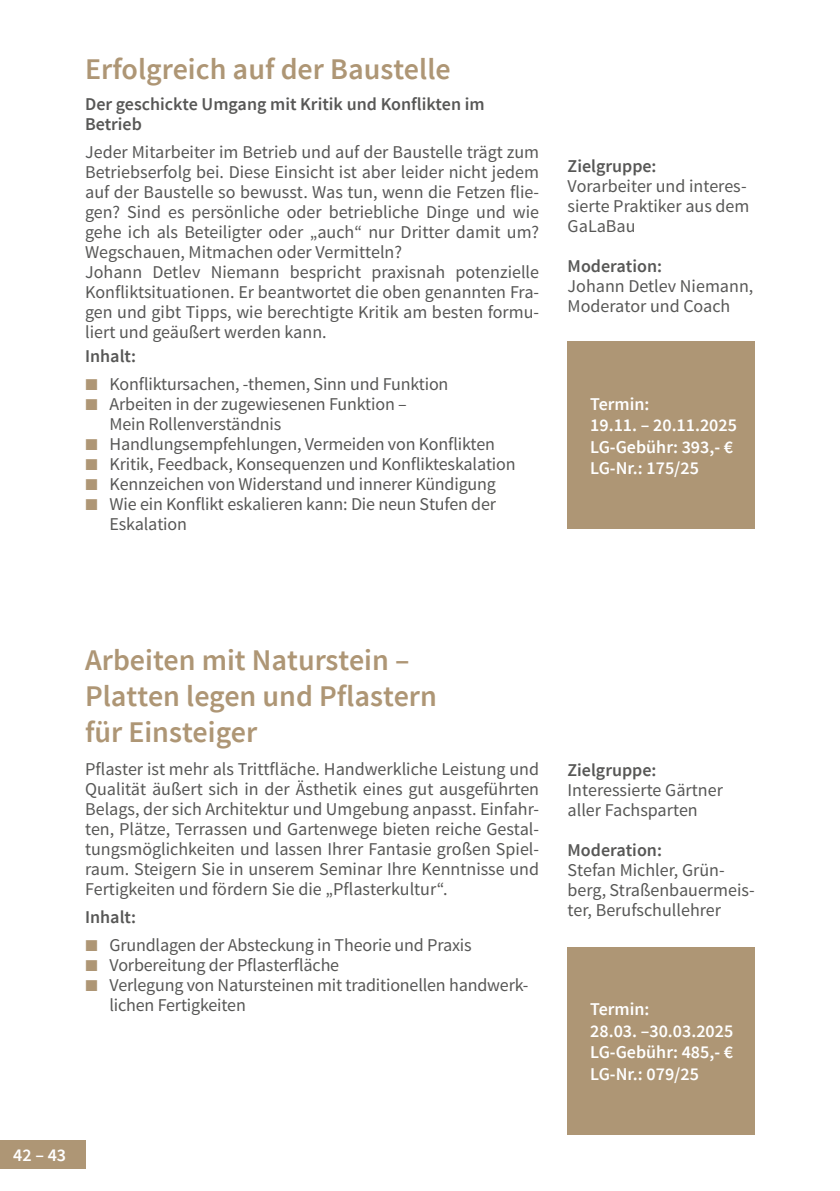
<style>
.page{position:relative;width:840px;height:1191px;background:#fff}
.page>*{position:absolute;margin:0;border:0;box-sizing:border-box;transform-origin:0 0}
.t1{font:600 30px/36px "Source Sans Pro";color:#ae9675}
.t2{font:18px/20px "Source Sans Pro";color:#575756}
.t3{font:600 18px/21.6px "Source Sans Pro";color:#fff}
.t4{font:600 18px/20px "Source Sans Pro";color:#575756}
.s1{font-family:"Source Serif Variable";color:#ae9675}
</style>
<div class="page">
<div style="left:0;top:1140px;width:85px;height:28px;background:#ae9675"></div>
<div style="left:567px;top:342px;width:187px;height:187px;background:#ae9675"></div>
<div style="left:567px;top:947px;width:187px;height:187px;background:#ae9675"></div>
<h1 class="t1" style="left:85px;top:52px;width:367px">Erfolgreich auf der Baustelle</h1>
<p class="t4" style="left:85px;top:94px;width:401px">Der geschickte Umgang mit Kritik und Konflikten im<br>Betrieb</p>
<p class="t2" style="left:85px;top:142px;width:455px">Jeder Mitarbeiter im Betrieb und auf der Baustelle trägt zum Betriebserfolg bei. Diese Einsicht ist aber leider nicht jedem auf der Baustelle so bewusst. Was tun, wenn die Fetzen flie&shy;gen? Sind es persönliche oder betriebliche Dinge und wie gehe ich als Beteiligter oder „auch“ nur Dritter damit um?<br>Wegschauen, Mitmachen oder Vermitteln?<br>Johann Detlev Niemann bespricht praxisnah potenzielle Konfliktsituationen. Er beantwortet die oben genannten Fra&shy;gen und gibt Tipps, wie berechtigte Kritik am besten formu&shy;liert und geäußert werden kann.</p>
<p class="t4" style="left:85px;top:346px;width:53px">Inhalt:</p>
<p class="t2" style="left:85px;top:374px;width:364px"><span class="s1">■</span> Konfliktursachen, -themen, Sinn und Funktion</p>
<p class="t2" style="left:109px;top:394px;width:298px;text-indent:-24px"><span class="s1">■</span> Arbeiten in der zugewiesenen Funktion –<br>Mein Rollenverständnis</p>
<p class="t2" style="left:85px;top:434px;width:411px"><span class="s1">■</span> Handlungsempfehlungen, Vermeiden von Konflikten</p>
<p class="t2" style="left:85px;top:454px;width:432px"><span class="s1">■</span> Kritik, Feedback, Konsequenzen und Konflikteskalation</p>
<p class="t2" style="left:85px;top:474px;width:412px"><span class="s1">■</span> Kennzeichen von Widerstand und innerer Kündigung</p>
<p class="t2" style="left:109px;top:494px;width:388px;text-indent:-24px"><span class="s1">■</span> Wie ein Konflikt eskalieren kann: Die neun Stufen der<br>Eskalation</p>
<p class="t4" style="left:567px;top:157px;width:90px">Zielgruppe:</p>
<p class="t2" style="left:567px;top:177px;width:183px">Vorarbeiter und interes&shy;sierte Praktiker aus dem<br>GaLaBau</p>
<p class="t4" style="left:567px;top:257px;width:96px">Moderation:</p>
<p class="t2" style="left:567px;top:277px;width:187px">Johann Detlev Niemann,<br>Moderator und Coach</p>
<p class="t3" style="left:590px;top:393px;width:148px">Termin:<br>19.11. – 20.11.2025<br>LG-Gebühr: 393,- €<br>LG-Nr.: 175/25</p>
<h1 class="t1" style="left:85px;top:643px;width:353px">Arbeiten mit Naturstein –<br>Platten legen und Pflastern für Einsteiger</h1>
<p class="t2" style="left:85px;top:759px;width:455px;text-align:justify">Pflaster ist mehr als Trittfläche. Handwerkliche Leistung und Qualität äußert sich in der Ästhetik eines gut ausgeführten Belags, der sich Architektur und Umgebung anpasst. Einfahr&shy;ten, Plätze, Terrassen und Gartenwege bieten reiche Gestal&shy;tungsmöglichkeiten und lassen Ihrer Fantasie großen Spiel&shy;raum. Steigern Sie in unserem Seminar Ihre Kenntnisse und Fertigkeiten und fördern Sie die „Pflasterkultur“.</p>
<p class="t4" style="left:567px;top:761px;width:90px">Zielgruppe:</p>
<p class="t2" style="left:567px;top:780px;width:157px">Interessierte Gärtner aller Fachsparten</p>
<p class="t4" style="left:567px;top:841px;width:96px">Moderation:</p>
<p class="t2" style="left:567px;top:860px;width:189px">Stefan Michler, Grün&shy;berg, Straßenbauermeis&shy;ter, Berufschullehrer</p>
<p class="t4" style="left:85px;top:907px;width:53px">Inhalt:</p>
<p class="t2" style="left:85px;top:935px;width:388px"><span class="s1">■</span> Grundlagen der Absteckung in Theorie und Praxis</p>
<p class="t2" style="left:85px;top:955px;width:255px"><span class="s1">■</span> Vorbereitung der Pflasterfläche</p>
<p class="t2" style="left:109px;top:975px;width:420px;text-indent:-24px"><span class="s1">■</span> Verlegung von Natursteinen mit traditionellen handwerk&shy;lichen Fertigkeiten</p>
<p class="t3" style="left:590px;top:998px;width:144px">Termin:<br>28.03. –30.03.2025<br>LG-Gebühr: 485,- €<br>LG-Nr.: 079/25</p>
<p class="t3" style="left:13px;top:1144px;width:54px">42 – 43</p>
</div>
